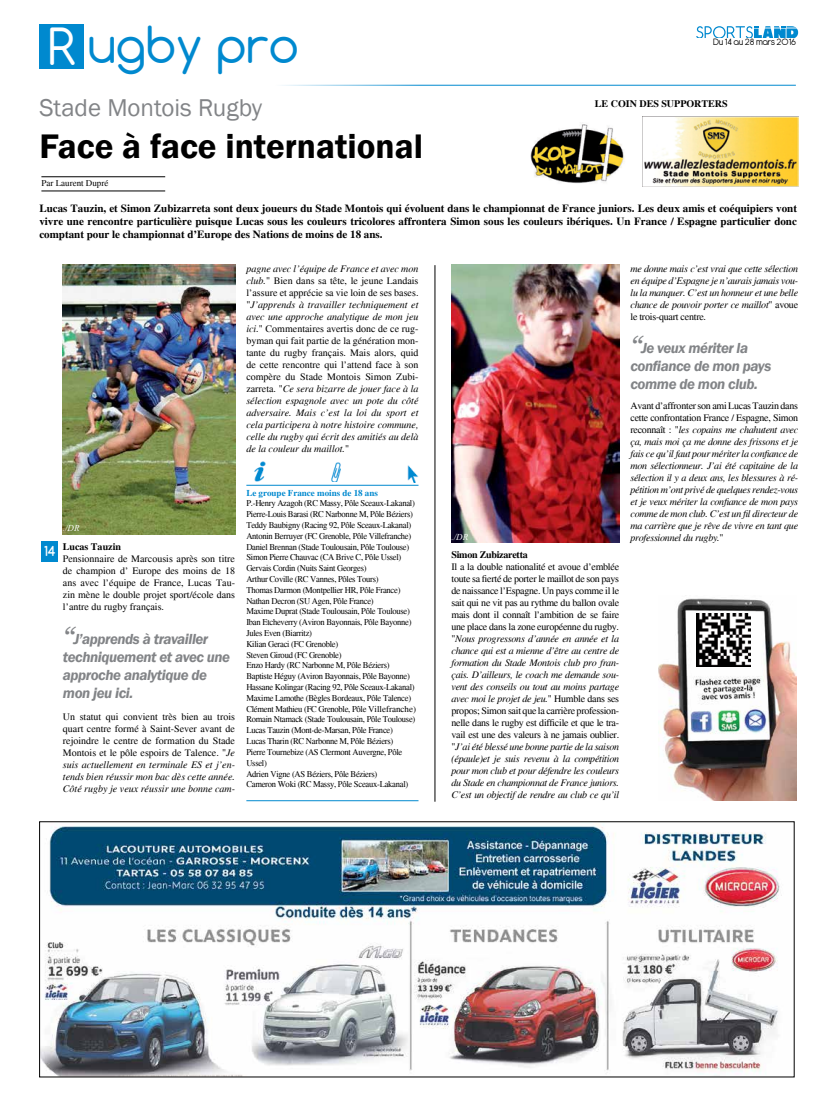
<style>
.page{position:relative;width:820px;height:1106px;background:#fff}
.page>*{position:absolute;margin:0;border:0;box-sizing:border-box;transform-origin:0 0}
.t1{font:48px "Comfortaa";color:#0089cf}
.t2{font:48px "Comfortaa";color:#fff}
.t3{font:600 35px "Franklin Gothic";color:#000}
.t4{font:25px "Franklin Gothic";color:#828487}
.t5{font:italic 600 15px/18px "Franklin Gothic";letter-spacing:-.03em;color:#828487}
.t6{font:700 13px "Comfortaa";color:#fff}
.t7{font:700 11px/13.2px "Times";color:#000;text-align:justify}
.t8{font:italic 10px/12px "Times";letter-spacing:-.025em;color:#000;text-align:justify}
.t9{font:10px/12px "Times";color:#000;text-align:justify}
.t10{font:700 10px "Times";color:#000}
.t11{font:700 10px "Times";letter-spacing:-.025em;color:#000}
.t12{font:10px "Antipasto";letter-spacing:-.01em;color:#000}
.t13{font:9px/10.8px "Times";letter-spacing:-.03em;color:#000;scale:.95 1}
.t14{font:700 9px "Times";color:#0089cf}
.t15{font:9px "Times";color:#000}
.t16{font:italic 9px "Times New Roman";color:#fff}
.s1{font-style:normal}
.s2{font-family:"Georgia";font-weight:400;font-size:30px}
.s3{font-style:italic}
</style>
<div class="page">
<div style="left:42px;top:541px;width:16px;height:20px;background:#0089cf"></div>
<div style="left:39px;top:24px;width:44px;height:45px;background:#0089cf"></div>
<hr style="left:227px;top:85px;width:568px;height:1px;background:#0089cf">
<svg style="left:696px;top:26px;width:101px;height:12px"></svg>
<hr style="left:41px;top:176px;width:124px;height:1px;background:#000">
<hr style="left:41px;top:191px;width:124px;height:1px;background:#000">
<img style="left:658px;top:598px;width:137px;height:202px">
<img style="left:41px;top:824px;width:741px;height:251px">
<img style="left:530px;top:124px;width:95px;height:60px">
<img style="left:642px;top:117px;width:155px;height:69px">
<img style="left:451px;top:265px;width:168px;height:277px">
<hr style="left:434px;top:265px;width:1px;height:536px;background:#000">
<img style="left:63px;top:265px;width:172px;height:270px">
<img style="left:254px;top:461px;width:12px;height:20px">
<img style="left:331px;top:462px;width:10px;height:19px">
<img style="left:407px;top:465px;width:11px;height:18px">
<hr style="left:246px;top:485px;width:172px;height:1px;background:#0089cf">
<hr style="left:246px;top:800px;width:172px;height:1px;background:#0089cf">
<img style="left:696px;top:613px;width:54px;height:53px">
<h1 class="t2" style="left:48px;top:16px;width:30px">r</h1>
<h1 class="t1" style="left:88px;top:14px;width:212px">ugby pro</h1>
<h3 class="t4" style="left:39px;top:93px;width:224px">Stade Montois Rugby</h3>
<h2 class="t3" style="left:39px;top:125px;width:385px">Face à face international</h2>
<p class="t15" style="left:41px;top:178px;width:68px">Par Laurent Dupré</p>
<p class="t12" style="left:712px;top:36px;width:84px">Du 14 au 28 mars 2016</p>
<p class="t10" style="left:594px;top:98px;width:134px">LE COIN DES SUPPORTERS</p>
<p class="t7" style="left:39px;top:201px;width:758px">Lucas Tauzin, et Simon Zubizarreta sont deux joueurs du Stade Montois qui évoluent dans le championnat de France juniors. Les deux amis et coéquipiers vont vivre une rencontre particulière puisque Lucas sous les couleurs tricolores affrontera Simon sous les couleurs ibériques. Un France / Espagne particulier donc comptant pour le championnat d’Europe des Nations de moins de 18 ans.</p>
<p class="t8" style="left:246px;top:263px;width:173px">pagne avec l’équipe de France et avec mon club.<span class="s1">" Bien dans sa tête, le jeune Landais l’assure et apprécie sa vie loin de ses bases. "</span>J’apprends à travailler techniquement et avec une approche analytique de mon jeu ici.<span class="s1">" Commentaires avertis donc de ce rug&shy;byman qui fait partie de la génération mon&shy;tante du rugby français. Mais alors, quid de cette rencontre qui l’attend face à son compère du Stade Montois Simon Zubi&shy;zarreta. "</span>Ce sera bizarre de jouer face à la sélection espagnole avec un pote du côté adversaire. Mais c’est la loi du sport et cela participera à notre histoire commune, celle du rugby qui écrit des amitiés au delà de la couleur du maillot.<span class="s1">"</span></p>
<p class="t16" style="left:63px;top:521px;width:18px">./DR</p>
<p class="t10" style="left:63px;top:541px;width:60px">Lucas Tauzin</p>
<p class="t9" style="left:63px;top:553px;width:173px">Pensionnaire de Marcousis après son titre de champion d’ Europe des moins de 18 ans avec l’équipe de France, Lucas Tau&shy;zin mène le double projet sport/école dans l’antre du rugby français.</p>
<h3 class="t6" style="left:44px;top:543px;width:13px">14</h3>
<h3 class="t5" style="left:63px;top:630px;width:169px"><span class="s2">‘‘</span>J’apprends à travailler techniquement et avec une approche analytique de mon jeu ici.</h3>
<p class="t9" style="left:63px;top:711px;width:173px">Un statut qui convient très bien au trois quart centre formé à Saint-Sever avant de rejoindre le centre de formation du Stade Montois et le pôle espoirs de Talence. "<span class="s3">Je suis actuellement en terminale ES et j’en&shy;tends bien réussir mon bac dès cette année.<br>Côté rugby je veux réussir une bonne cam-</span></p>
<p class="t14" style="left:246px;top:487px;width:133px">Le groupe France moins de 18 ans</p>
<p class="t13" style="left:246px;top:498px;width:180px">P.-Henry Azagoh (RC Massy, Pôle Sceaux-Lakanal)<br>Pierre-Louis Barasi (RC Narbonne M, Pôle Béziers)<br>Teddy Baubigny (Racing 92, Pôle Sceaux-Lakanal)<br>Antonin Berruyer (FC Grenoble, Pôle Villefranche)<br>Daniel Brennan (Stade Toulousain, Pôle Toulouse)<br>Simon Pierre Chauvac (CA Brive C, Pôle Ussel)<br>Gervais Cordin (Nuits Saint Georges)<br>Arthur Coville (RC Vannes, Pôles Tours)<br>Thomas Darmon (Montpellier HR, Pôle France)<br>Nathan Decron (SU Agen, Pôle France)<br>Maxime Duprat (Stade Toulousain, Pôle Toulouse)<br>Iban Etcheverry (Aviron Bayonnais, Pôle Bayonne)<br>Jules Even (Biarritz)<br>Kilian Geraci (FC Grenoble)<br>Steven Giroud (FC Grenoble)<br>Enzo Hardy (RC Narbonne M, Pôle Béziers)<br>Baptiste Héguy (Aviron Bayonnais, Pôle Bayonne)<br>Hassane Kolingar (Racing 92, Pôle Sceaux-Lakanal)<br>Maxime Lamothe (Bègles Bordeaux, Pôle Talence)<br>Clément Mathieu (FC Grenoble, Pôle Villefranche)<br>Romain Ntamack (Stade Toulousain, Pôle Toulouse)<br>Lucas Tauzin (Mont-de-Marsan, Pôle France)<br>Lucas Tharin (RC Narbonne M, Pôle Béziers)<br>Pierre Tournebize (AS Clermont Auvergne, Pôle Ussel)<br>Adrien Vigne (AS Béziers, Pôle Béziers)<br>Cameron Woki (RC Massy, Pôle Sceaux-Lakanal)</p>
<p class="t16" style="left:451px;top:531px;width:18px">./DR</p>
<p class="t11" style="left:451px;top:549px;width:78px">Simon Zubizaretta</p>
<p class="t8" style="left:451px;top:561px;width:169px"><span class="s1">Il a la double nationalité et avoue d’emblée toute sa fierté de porter le maillot de son pays de naissance l’Espagne. Un pays comme il le sait qui ne vit pas au rythme du ballon ovale mais dont il connaît l’ambition de se faire une place dans la zone européenne du rugby. "</span>Nous progressons d’année en année et la chance qui est a mienne d’être au centre de formation du Stade Montois club pro fran&shy;çais. D’ailleurs, le coach me demande sou&shy;vent des conseils ou tout au moins partage avec moi le projet de jeu.<span class="s1">" Humble dans ses propos; Simon sait que la carrière profession&shy;nelle dans le rugby est difficile et que le tra&shy;vail est une des valeurs à ne jamais oublier. "</span>J’ai été blessé une bonne partie de la saison (épaule)et je suis revenu à la compétition pour mon club et pour défendre les couleurs du Stade en championnat de France juniors.<br>C’est un objectif de rendre au club ce qu’il</p>
<p class="t8" style="left:630px;top:263px;width:169px">me donne mais c’est vrai que cette sélection en équipe d’Espagne je n’aurais jamais vou&shy;lu la manquer. C’est un honneur et une belle chance de pouvoir porter ce maillot<span class="s1">" avoue le trois-quart centre.</span></p>
<h3 class="t5" style="left:630px;top:338px;width:142px"><span class="s2">‘‘</span>Je veux mériter la confiance de mon pays comme de mon club.</h3>
<p class="t8" style="left:630px;top:400px;width:169px"><span class="s1">Avant d’affronter son ami Lucas Tauzin dans cette confrontation France / Espagne, Simon reconnaît : "</span>les copains me chahutent avec ça, mais moi ça me donne des frissons et je fais ce qu’il faut pour mériter la confiance de mon sélectionneur. J’ai été capitaine de la sélection il y a deux ans, les blessures à ré&shy;pétition m’ont privé de quelques rendez-vous et je veux mériter la confiance de mon pays comme de mon club. C’est un fil directeur de ma carrière que je rêve de vivre en tant que professionnel du rugby.<span class="s1">"</span></p>
</div>
